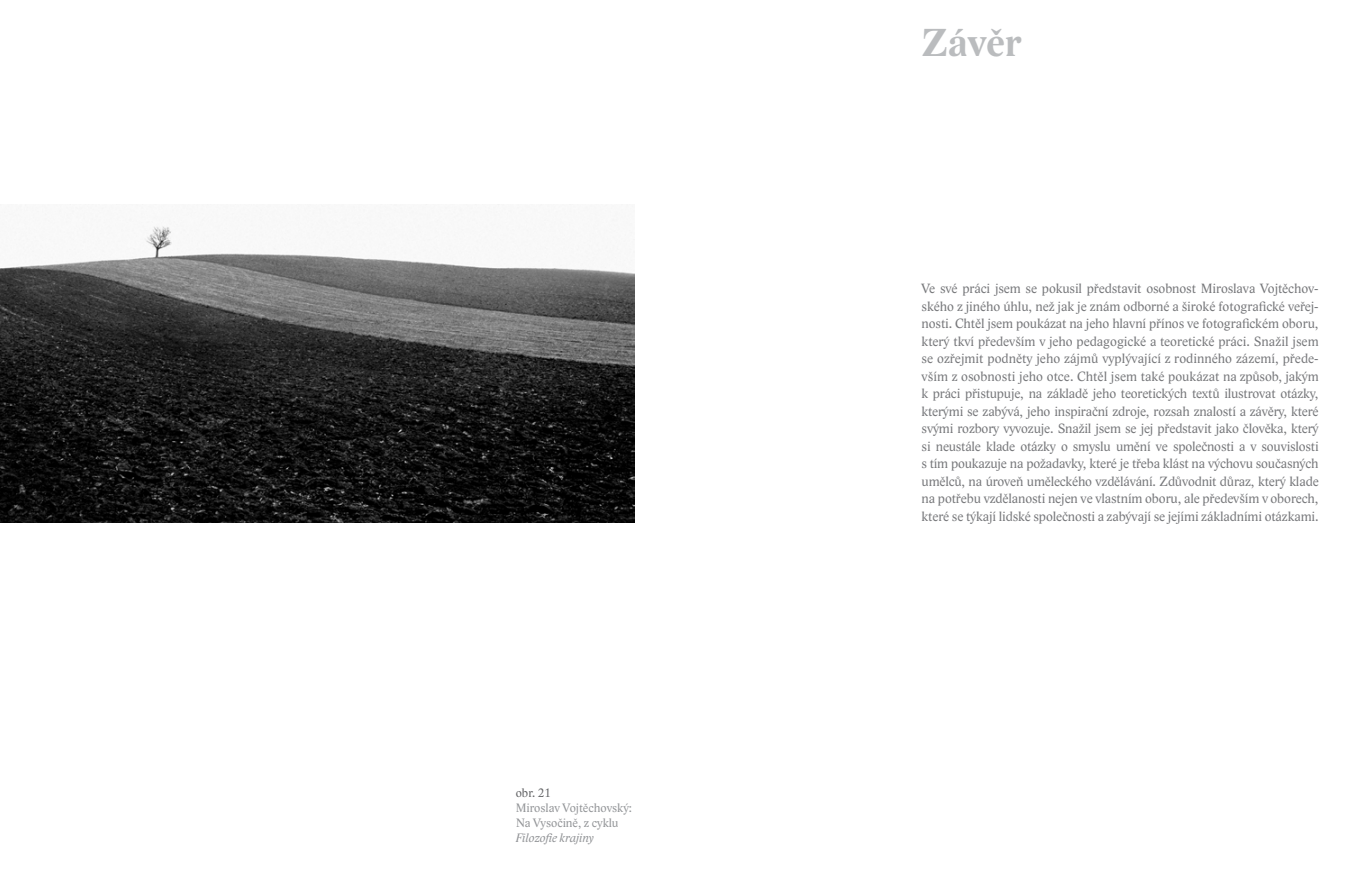
<style>
.page{position:relative;width:1347px;height:886px;background:#fff}
.page>*{position:absolute;margin:0;border:0;box-sizing:border-box;transform-origin:0 0}
.t1{font:700 40px "Lido STF";letter-spacing:.005em;color:#babcbe}
.t2{font:13.75px/17.5px "Lido STF";letter-spacing:-.005em;color:#77787b;text-align:justify}
.t3{font:12.5px/15px "Lido STF";color:#939598}
.t4{font:italic 12.5px "Lido STF";color:#939598}
.t5{font:12.5px "Lido STF";color:#636466}
</style>
<div class="page">
<img style="left:0;top:204px;width:634px;height:318px">
<p class="t5" style="left:516px;top:785px;width:36px">obr. 21</p>
<p class="t3" style="left:516px;top:800px;width:118px">Miroslav Vojtěchovský:<br>Na Vysočině, z cyklu</p>
<p class="t4" style="left:516px;top:830px;width:79px">Filozofie krajiny</p>
<h1 class="t1" style="left:921px;top:19px;width:101px">Závěr</h1>
<p class="t2" style="left:921px;top:280px;width:398px">Ve své práci jsem se pokusil představit osobnost Miroslava Vojtěchov&shy;ského z jiného úhlu, než jak je znám odborné a široké fotografické veřej&shy;nosti. Chtěl jsem poukázat na jeho hlavní přínos ve fotografickém oboru, který tkví především v jeho pedagogické a teoretické práci. Snažil jsem se ozřejmit podněty jeho zájmů vyplývající z rodinného zázemí, přede&shy;vším z osobnosti jeho otce. Chtěl jsem také poukázat na způsob, jakým k práci přistupuje, na základě jeho teoretických textů ilustrovat otázky, kterými se zabývá, jeho inspirační zdroje, rozsah znalostí a závěry, které svými rozbory vyvozuje. Snažil jsem se jej představit jako člověka, který si neustále klade otázky o smyslu umění ve společnosti a v souvislosti s tím poukazuje na požadavky, které je třeba klást na výchovu současných umělců, na úroveň uměleckého vzdělávání. Zdůvodnit důraz, který klade na potřebu vzdělanosti nejen ve vlastním oboru, ale především v oborech, které se týkají lidské společnosti a zabývají se jejími základními otázkami.</p>
</div>
